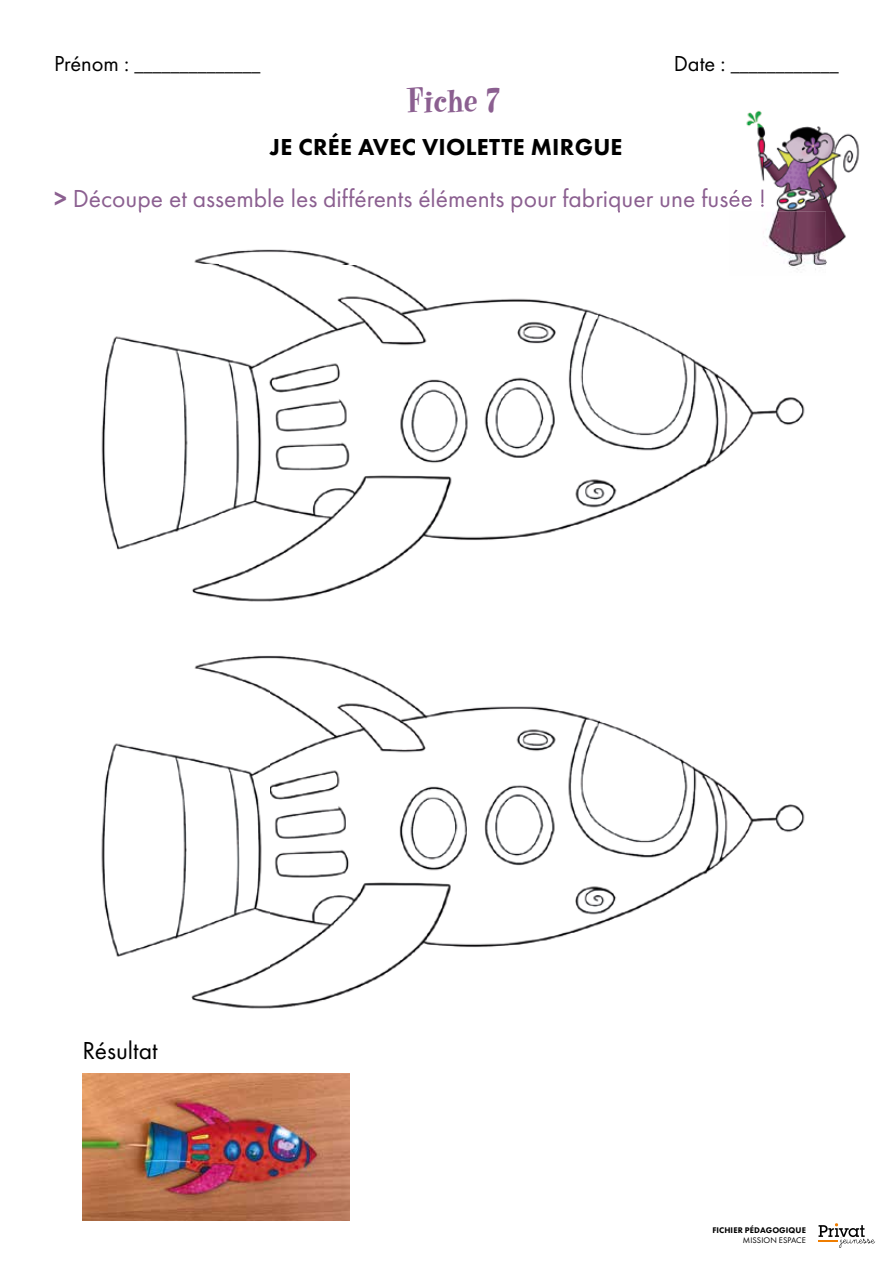
<style>
.page{position:relative;width:893px;height:1263px;background:#fff}
.page>*{position:absolute;margin:0;border:0;box-sizing:border-box;transform-origin:0 0}
.t1{font:36px "Heatwave";color:#8b5f90}
.t2{font:25.5px "Futura PT";color:#8b5f90}
.t3{font:25.5px "Futura PT";color:#000}
.t4{font:800 24px "Futura PT";letter-spacing:.01em;color:#000}
.t5{font:18px "Futura PT";color:#000}
.t6{font:800 8.55px "Futura PT";letter-spacing:.01em;color:#000}
.t7{font:8.55px "Futura PT";letter-spacing:.01em;color:#000}
.s1{font-size:22.5px}
.s2{font-weight:800}
</style>
<div class="page">
<svg style="left:818px;top:1223px;width:57px;height:25px"></svg>
<img style="left:746px;top:110px;width:114px;height:154px">
<img style="left:729px;top:188px;width:35px;height:24px">
<img style="left:219px;top:265px;width:586px;height:337px">
<img style="left:139px;top:212px;width:481px;height:53px">
<img style="left:101px;top:264px;width:118px;height:334px">
<img style="left:729px;top:212px;width:97px;height:64px">
<img style="left:101px;top:655px;width:704px;height:354px">
<img style="left:83px;top:1074px;width:267px;height:146px">
<p class="t5" style="left:54px;top:54px;width:208px"><span class="s1">Prénom :</span> ______________</p>
<p class="t5" style="left:674px;top:54px;width:167px"><span class="s1">Date :</span> ____________</p>
<h1 class="t1" style="left:407px;top:79px;width:95px">Fiche 7</h1>
<p class="t4" style="left:270px;top:132px;width:354px">JE CRÉE AVEC VIOLETTE MIRGUE</p>
<p class="t2" style="left:54px;top:183px;width:713px"><span class="s2">&gt;</span> Découpe et assemble les différents éléments pour fabriquer une fusée !</p>
<p class="t3" style="left:83px;top:1035px;width:77px">Résultat</p>
<p class="t6" style="left:712px;top:1224px;width:95px">FICHIER PÉDAGOGIQUE</p>
<p class="t7" style="left:743px;top:1235px;width:65px">MISSION ESPACE</p>
</div>
